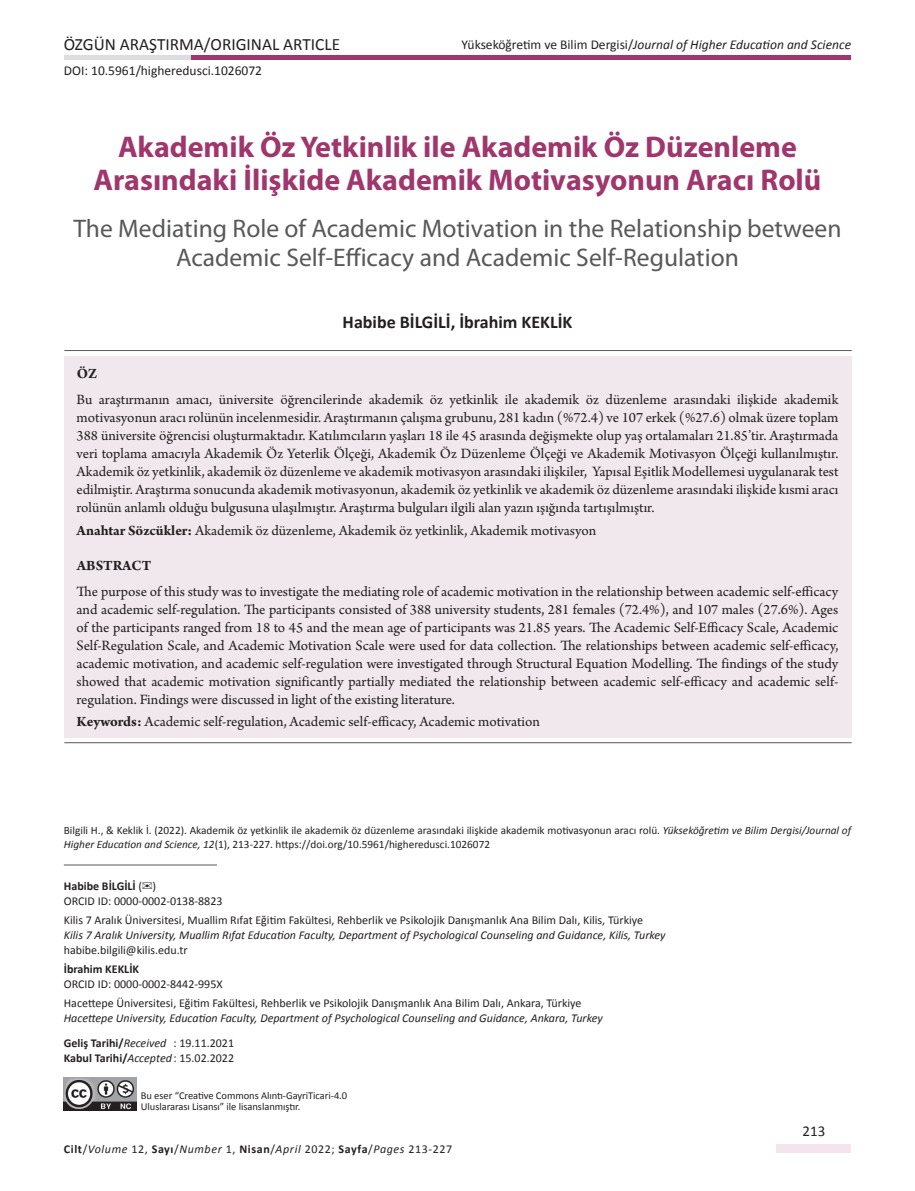
<style>
.page{position:relative;width:915px;height:1191px;background:#fff}
.page>*{position:absolute;margin:0;border:0;box-sizing:border-box;transform-origin:0 0}
.t1{font:700 30px/33px "Myriad Pro";color:#9f366c;text-align:center}
.t2{font:25.5px/29.2px "Myriad Pro";color:#57585a;text-align:center}
.t3{font:700 18px "Calibri";color:#231f20}
.t4{font:17.25px "Calibri";color:#231f20}
.t5{font:15px/18px "Arno Pro";color:#231f20;text-align:justify}
.t6{font:700 15px "Arno Pro";letter-spacing:.005em;color:#231f20}
.t7{font:15px "Calibri";color:#231f20}
.t8{font:italic 13.5px "Calibri";color:#231f20}
.t9{font:13.5px "Calibri";color:#231f20}
.t10{font:12px/15px "Calibri";color:#231f20}
.t11{font:italic 12px/24.8px "Calibri";color:#231f20}
.t12{font:italic 12px "Calibri";letter-spacing:.05em;color:#231f20}
.t13{font:700 12px "Calibri";color:#231f20}
.t14{font:11.25px/13.5px "Calibri";color:#231f20}
.t15{font:10.5px/11.2px "Calibri";letter-spacing:-.005em;color:#231f20}
.s1{font-style:normal}
.s2{font-weight:700}
.s3{font-style:italic}
.s4{font-weight:700;font-style:normal}
.s5{font-weight:400;font-style:italic}
.s6{font-weight:400}
</style>
<div class="page">
<div style="left:776px;top:1144px;width:74px;height:8px;background:#f3e5eb"></div>
<div style="left:64px;top:55px;width:132px;height:5px;background:#dcdddf"></div>
<div style="left:191px;top:55px;width:659px;height:5px;background:#9f366c"></div>
<div style="left:64px;top:356px;width:786px;height:381px;background:#f1e8ed"></div>
<hr style="left:64px;top:742px;width:787px;height:1px;background:#57585a">
<hr style="left:64px;top:350px;width:787px;height:1px;background:#57585a">
<hr style="left:64px;top:864px;width:153px;height:1px;background:#57585a">
<img style="left:64px;top:1077px;width:73px;height:33px">
<p class="t4" style="left:64px;top:34px;width:278px">ÖZGÜN ARAŞTIRMA/ORIGINAL ARTICLE</p>
<p class="t8" style="left:461px;top:36px;width:391px"><span class="s1">Yükseköğretim ve Bilim Dergisi/</span>Journal of Higher Education and Science</p>
<p class="t9" style="left:64px;top:62px;width:200px">DOI: 10.5961/higheredusci.1026072</p>
<h1 class="t1" style="left:94px;top:130px;width:729px">Akademik Öz Yetkinlik ile Akademik Öz Düzenleme<br>Arasındaki İlişkide Akademik Motivasyonun Aracı Rolü</h1>
<h2 class="t2" style="left:73px;top:213px;width:769px">The Mediating Role of Academic Motivation in the Relationship between<br>Academic Self-Efficacy and Academic Self-Regulation</h2>
<p class="t3" style="left:342px;top:310px;width:231px">Habibe BİLGİLİ, İbrahim KEKLİK</p>
<p class="t6" style="left:77px;top:364px;width:22px">ÖZ</p>
<p class="t5" style="left:77px;top:391px;width:763px">Bu araştırmanın amacı, üniversite öğrencilerinde akademik öz yetkinlik ile akademik öz düzenleme arasındaki ilişkide akademik motivasyonun aracı rolünün incelenmesidir. Araştırmanın çalışma grubunu, 281 kadın (%72.4) ve 107 erkek (%27.6) olmak üzere toplam 388 üniversite öğrencisi oluşturmaktadır. Katılımcıların yaşları 18 ile 45 arasında değişmekte olup yaş ortalamaları 21.85’tir. Araştırmada veri toplama amacıyla Akademik Öz Yeterlik Ölçeği, Akademik Öz Düzenleme Ölçeği ve Akademik Motivasyon Ölçeği kullanılmıştır.<br>Akademik öz yetkinlik, akademik öz düzenleme ve akademik motivasyon arasındaki ilişkiler, Yapısal Eşitlik Modellemesi uygulanarak test edilmiştir. Araştırma sonucunda akademik motivasyonun, akademik öz yetkinlik ve akademik öz düzenleme arasındaki ilişkide kısmi aracı rolünün anlamlı olduğu bulgusuna ulaşılmıştır. Araştırma bulguları ilgili alan yazın ışığında tartışılmıştır.</p>
<p class="t5" style="left:77px;top:522px;width:521px"><span class="s2">Anahtar Sözcükler:</span> Akademik öz düzenleme, Akademik öz yetkinlik, Akademik motivasyon</p>
<p class="t6" style="left:77px;top:556px;width:76px">ABSTRACT</p>
<p class="t5" style="left:77px;top:583px;width:763px">The purpose of this study was to investigate the mediating role of academic motivation in the relationship between academic self-efficacy and academic self-regulation. The participants consisted of 388 university students, 281 females (72.4%), and 107 males (27.6%). Ages of the participants ranged from 18 to 45 and the mean age of participants was 21.85 years. The Academic Self-Efficacy Scale, Academic Self-Regulation Scale, and Academic Motivation Scale were used for data collection. The relationships between academic self-efficacy, academic motivation, and academic self-regulation were investigated through Structural Equation Modelling. The findings of the study showed that academic motivation significantly partially mediated the relationship between academic self-efficacy and academic self&shy;regulation. Findings were discussed in light of the existing literature.</p>
<p class="t5" style="left:77px;top:713px;width:464px"><span class="s2">Keywords:</span> Academic self-regulation, Academic self-efficacy, Academic motivation</p>
<p class="t14" style="left:64px;top:823px;width:788px">Bilgili H., &amp; Keklik İ. (2022). Akademik öz yetkinlik ile akademik öz düzenleme arasındaki ilişkide akademik motivasyonun aracı rolü. <span class="s3">Yükseköğretim ve Bilim Dergisi/Journal of<br>Higher Education and Science, 12</span>(1), 213-227. https://doi.org/10.5961/higheredusci.1026072</p>
<p class="t10" style="left:64px;top:878px;width:160px"><span class="s2">Habibe BİLGİLİ</span> ( )<br>ORCID ID: 0000-0002-0138-8823</p>
<p class="t10" style="left:64px;top:912px;width:580px">Kilis 7 Aralık Üniversitesi, Muallim Rıfat Eğitim Fakültesi, Rehberlik ve Psikolojik Danışmanlık Ana Bilim Dalı, Kilis, Türkiye</p>
<p class="t11" style="left:64px;top:922px;width:603px">Kilis 7 Aralık University, Muallim Rıfat Education Faculty, Department of Psychological Counseling and Guidance, Kilis, Turkey</p>
<p class="t10" style="left:64px;top:942px;width:125px">habibe.bilgili@kilis.edu.tr</p>
<p class="t13" style="left:64px;top:961px;width:77px">İbrahim KEKLİK</p>
<p class="t10" style="left:64px;top:974px;width:519px;line-height:19.2px">ORCID ID: 0000-0002-8442-995X<br>Hacettepe Üniversitesi, Eğitim Fakültesi, Rehberlik ve Psikolojik Danışmanlık Ana Bilim Dalı, Ankara, Türkiye</p>
<p class="t11" style="left:64px;top:1005px;width:540px">Hacettepe University, Education Faculty, Department of Psychological Counseling and Guidance, Ankara, Turkey<br><span class="s4">Geliş Tarihi/</span>Received <span class="s1">: 19.11.2021</span></p>
<p class="t13" style="left:64px;top:1050px;width:172px">Kabul Tarihi/<span class="s5">Accepted</span><span class="s6">: 15.02.2022</span></p>
<p class="t15" style="left:141px;top:1089px;width:208px">Bu eser “Creative Commons Alıntı-GayriTicari-4.0<br>Uluslararası Lisansı” ile lisanslanmıştır.</p>
<p class="t12" style="left:64px;top:1140px;width:390px"><span class="s4">Cilt</span><span class="s1">/</span>Volume <span class="s1">12,</span> <span class="s4">Sayı</span><span class="s1">/</span>Number <span class="s1">1,</span> <span class="s4">Nisan</span><span class="s1">/</span>April <span class="s1">2022;</span> <span class="s4">Sayfa</span><span class="s1">/</span>Pages <span class="s1">213-227</span></p>
<p class="t7" style="left:802px;top:1121px;width:24px">213</p>
</div>
